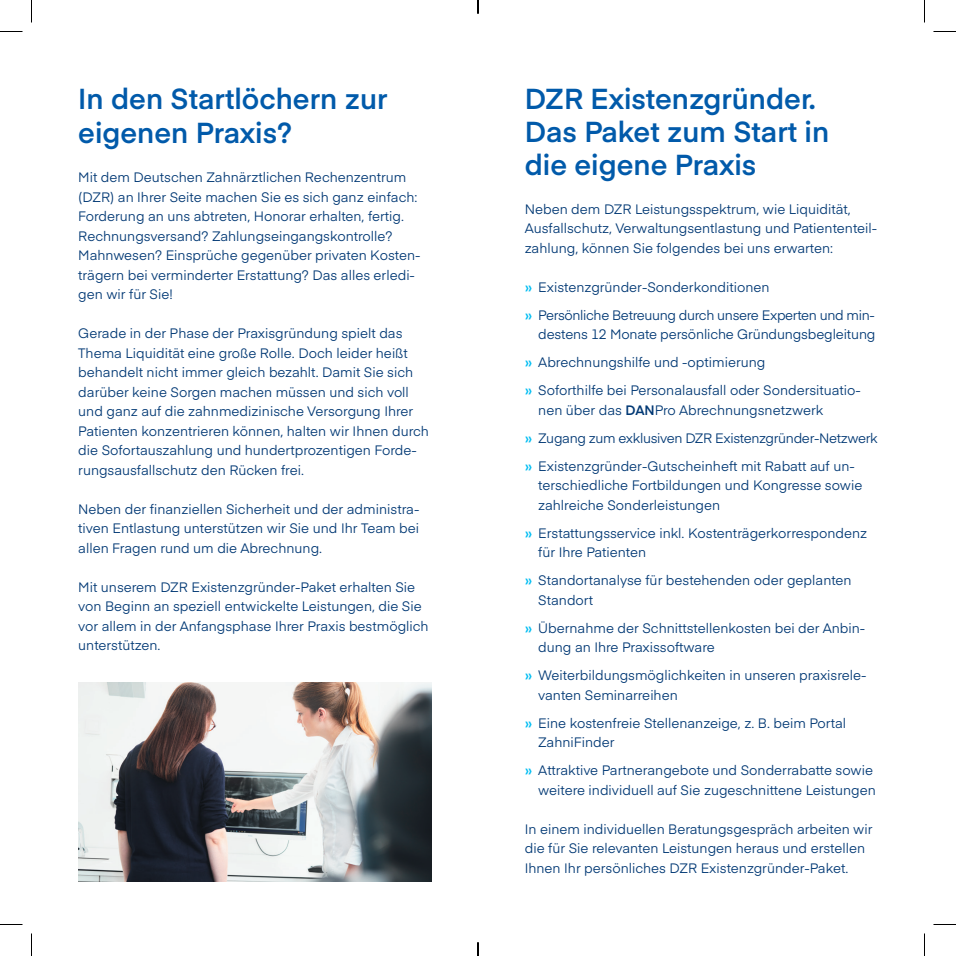
<style>
.page{position:relative;width:956px;height:956px;background:#fff}
.page>*{position:absolute;margin:0;border:0;box-sizing:border-box;transform-origin:0 0}
.t1{font:600 28.5px/33px "Eina 01";color:#015aaa}
.t2{font:13.5px/19.5px "Eina 01";color:#013874}
.t3{font:13.5px/28px "Eina 01";letter-spacing:-.025em;color:#013874}
.s1{font-weight:600;color:#01bdf2}
.s2{font-weight:600}
</style>
<div class="page">
<img style="left:78px;top:682px;width:353px;height:200px">
<svg style="left:0;top:31px;width:22px;height:1px"></svg>
<svg style="left:933px;top:31px;width:23px;height:1px"></svg>
<svg style="left:0;top:924px;width:22px;height:1px"></svg>
<svg style="left:933px;top:924px;width:23px;height:1px"></svg>
<svg style="left:31px;top:0;width:1px;height:23px"></svg>
<svg style="left:31px;top:933px;width:1px;height:23px"></svg>
<svg style="left:924px;top:0;width:1px;height:23px"></svg>
<svg style="left:924px;top:933px;width:1px;height:23px"></svg>
<svg style="left:477px;top:0;width:2px;height:14px"></svg>
<svg style="left:477px;top:942px;width:2px;height:14px"></svg>
<h1 class="t1" style="left:78px;top:80px;width:311px;line-height:34.5px">In den Startlöchern zur eigenen Praxis?</h1>
<p class="t2" style="left:78px;top:167px;width:344px">Mit dem Deutschen Zahnärztlichen Rechenzentrum (DZR) an Ihrer Seite machen Sie es sich ganz einfach:<br>Forderung an uns abtreten, Honorar erhalten, fertig.<br>Rechnungsversand? Zahlungseingangskontrolle?<br>Mahnwesen? Einsprüche gegenüber privaten Kosten&shy;trägern bei verminderter Erstattung? Das alles erledi&shy;gen wir für Sie!</p>
<p class="t2" style="left:78px;top:323px;width:352px">Gerade in der Phase der Praxisgründung spielt das Thema Liquidität eine große Rolle. Doch leider heißt behandelt nicht immer gleich bezahlt. Damit Sie sich darüber keine Sorgen machen müssen und sich voll und ganz auf die zahnmedizinische Versorgung Ihrer Patienten konzentrieren können, halten wir Ihnen durch die Sofortauszahlung und hundertprozentigen Forde&shy;rungsausfallschutz den Rücken frei.</p>
<p class="t2" style="left:78px;top:498px;width:343px;text-align:justify">Neben der finanziellen Sicherheit und der administra&shy;tiven Entlastung unterstützen wir Sie und Ihr Team bei allen Fragen rund um die Abrechnung.</p>
<p class="t2" style="left:78px;top:576px;width:352px">Mit unserem DZR Existenzgründer-Paket erhalten Sie von Beginn an speziell entwickelte Leistungen, die Sie vor allem in der Anfangsphase Ihrer Praxis bestmöglich unterstützen.</p>
<h1 class="t1" style="left:525px;top:80px;width:306px">DZR Existenzgründer.<br>Das Paket zum Start in die eigene Praxis</h1>
<p class="t2" style="left:525px;top:198px;width:354px">Neben dem DZR Leistungsspektrum, wie Liquidität,<br>Ausfallschutz, Verwaltungsentlastung und Patiententeil&shy;zahlung, können Sie folgendes bei uns erwarten:</p>
<p class="t3" style="left:525px;top:272px;width:352px"><span class="s1">»</span> Existenzgründer-Sonderkonditionen<br><span class="s1">»</span> Persönliche Betreuung durch unsere Experten und min-</p>
<p class="t2" style="left:525px;top:319px;width:352px;line-height:28px;text-indent:14px">destens 12 Monate persönliche Gründungsbegleitung <span class="s1">»</span> Abrechnungshilfe und -optimierung<br><span class="s1">»</span> Soforthilfe bei Personalausfall oder Sondersituatio-</p>
<p class="t2" style="left:525px;top:395px;width:354px;line-height:28px;text-indent:14px">nen über das <span class="s2">DAN</span>Pro Abrechnungsnetzwerk<br><span class="s1">»</span> Zugang zum exklusiven DZR Existenzgründer-Netzwerk <span class="s1">»</span> Existenzgründer-Gutscheinheft mit Rabatt auf un-</p>
<p class="t2" style="left:538px;top:475px;width:326px">terschiedliche Fortbildungen und Kongresse sowie zahlreiche Sonderleistungen</p>
<p class="t2" style="left:538px;top:522px;width:331px;text-indent:-14px"><span class="s1">»</span> Erstattungsservice inkl. Kostenträgerkorrespondenz für Ihre Patienten</p>
<p class="t2" style="left:538px;top:570px;width:315px;text-indent:-14px"><span class="s1">»</span> Standortanalyse für bestehenden oder geplanten<br>Standort</p>
<p class="t2" style="left:538px;top:617px;width:329px;text-indent:-14px"><span class="s1">»</span> Übernahme der Schnittstellenkosten bei der Anbin&shy;dung an Ihre Praxissoftware</p>
<p class="t2" style="left:538px;top:665px;width:330px;text-indent:-14px"><span class="s1">»</span> Weiterbildungsmöglichkeiten in unseren praxisrele&shy;vanten Seminarreihen</p>
<p class="t2" style="left:538px;top:712px;width:309px;text-indent:-14px"><span class="s1">»</span> Eine kostenfreie Stellenanzeige, z. B. beim Portal<br>ZahniFinder</p>
<p class="t2" style="left:525px;top:760px;width:353px;text-align:right"><span class="s1">»</span> Attraktive Partnerangebote und Sonderrabatte sowie weitere individuell auf Sie zugeschnittene Leistungen</p>
<p class="t2" style="left:525px;top:818px;width:349px">In einem individuellen Beratungsgespräch arbeiten wir die für Sie relevanten Leistungen heraus und erstellen<br>Ihnen Ihr persönliches DZR Existenzgründer-Paket.</p>
</div>
